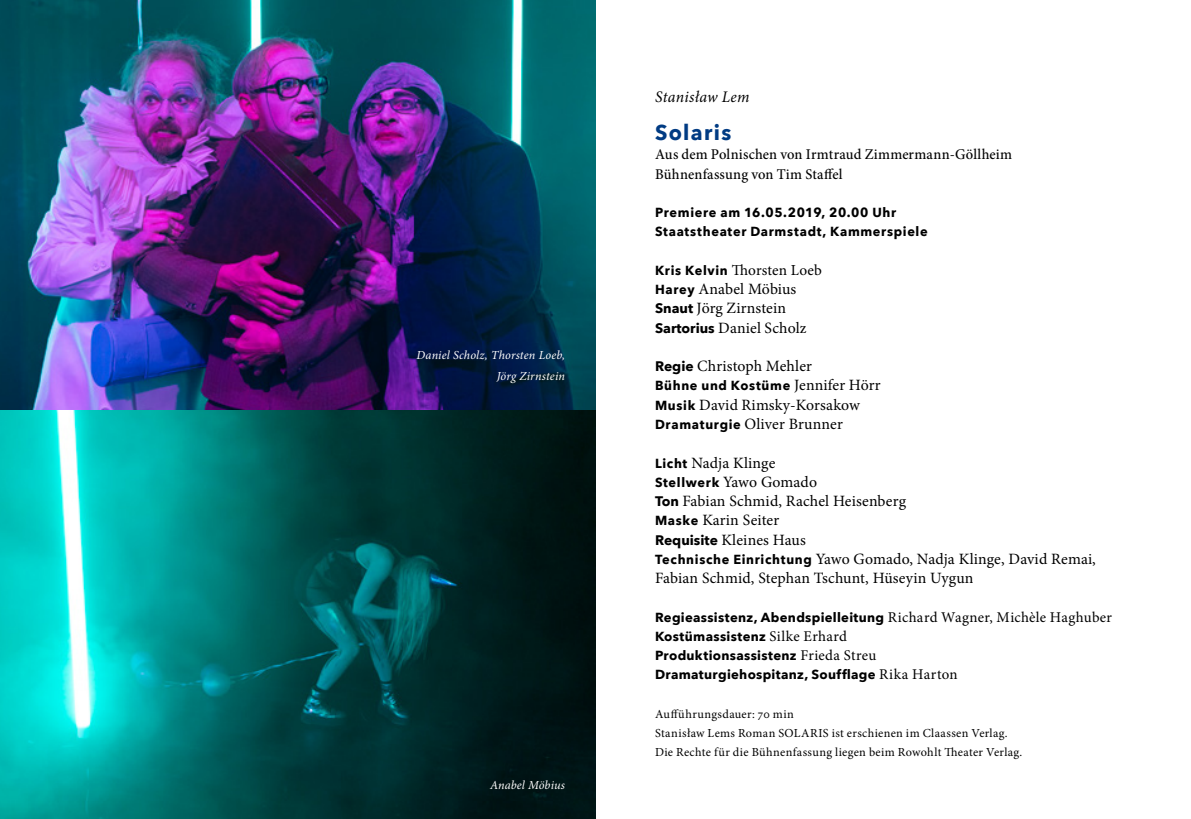
<style>
.page{position:relative;width:1191px;height:819px;background:#fff}
.page>*{position:absolute;margin:0;border:0;box-sizing:border-box;transform-origin:0 0}
.t1{font:700 21.53px "Avenir Next";color:#003b83}
.t2{font:italic 16.1px "Minion Pro";letter-spacing:.015em;color:#000}
.t3{font:15.75px/19.2px "Minion Pro";letter-spacing:.005em;color:#000}
.t4{font:15.22px "Minion Pro";letter-spacing:.005em;color:#000}
.t5{font:500 14.88px/19.2px "Minion Pro";letter-spacing:.01em;color:#000}
.t6{font:700 13.12px/19.2px "Avenir Next";letter-spacing:.03em;color:#000}
.t7{font:700 13.12px/19.2px "Avenir Next";letter-spacing:.05em;color:#000}
.t8{font:12.25px/19.2px "Minion Pro";letter-spacing:.03em;color:#000}
.t9{font:italic 12.25px/21px "Minion Pro";letter-spacing:.01em;color:#fff;text-align:right}
.s1{font-family:"Avenir Next";font-weight:700;font-size:13.12px}
.s2{font-family:"Avenir Next";font-weight:700;font-size:13.83px}
.s3{font-family:"Minion Pro";font-weight:400;font-size:15.75px}
.s4{font-family:"Minion Pro";font-weight:400;font-size:14.88px}
</style>
<div class="page">
<img style="left:0;top:0;width:595px;height:410px">
<img style="left:0;top:410px;width:595px;height:409px">
<p class="t9" style="left:416px;top:344px;width:150px">Daniel Scholz, Thorsten Loeb,<br>Jörg Zirnstein</p>
<p class="t9" style="left:490px;top:774px;width:77px">Anabel Möbius</p>
<p class="t2" style="left:655px;top:85px;width:96px">Stanisław Lem</p>
<h1 class="t1" style="left:655px;top:119px;width:78px">Solaris</h1>
<p class="t5" style="left:655px;top:145px;width:359px">Aus dem Polnischen von Irmtraud Zimmermann-Göllheim<br>Bühnenfassung von Tim Staffel</p>
<p class="t7" style="left:655px;top:203px;width:274px">Premiere am 16.05.2019, 20.00 Uhr<br>Staatstheater Darmstadt, Kammerspiele</p>
<p class="t4" style="left:655px;top:260px;width:168px"><span class="s1">Kris Kelvin</span> Thorsten Loeb</p>
<p class="t3" style="left:655px;top:279px;width:153px"><span class="s1">Harey</span> Anabel Möbius<br><span class="s2">Snaut</span> Jörg Zirnstein<br><span class="s2">Sartorius</span> Daniel Scholz</p>
<p class="t3" style="left:655px;top:356px;width:158px"><span class="s2">Regie</span> Christoph Mehler</p>
<p class="t7" style="left:655px;top:376px;width:227px">Bühne und Kostüme <span class="s3">Jennifer Hörr</span></p>
<p class="t3" style="left:655px;top:395px;width:206px"><span class="s1">Musik</span> David Rimsky-Korsakow<br><span class="s1">Dramaturgie</span> Oliver Brunner</p>
<p class="t3" style="left:655px;top:453px;width:442px"><span class="s1">Licht</span> Nadja Klinge<br><span class="s1">Stellwerk</span> Yawo Gomado<br><span class="s2">Ton</span> Fabian Schmid, Rachel Heisenberg<br><span class="s1">Maske</span> Karin Seiter<br><span class="s2">Requisite</span> Kleines Haus<br><span class="s1">Technische Einrichtung</span> Yawo Gomado, Nadja Klinge, David Remai, Fabian Schmid, Stephan Tschunt, Hüseyin Uygun</p>
<p class="t6" style="left:655px;top:607px;width:458px">Regieassistenz, Abendspielleitung <span class="s4">Richard Wagner, Michèle Haghuber </span>Kostümassistenz <span class="s4">Silke Erhard<br></span>Produktionsassistenz <span class="s4">Frieda Streu<br></span>Dramaturgiehospitanz, Soufflage <span class="s4">Rika Harton</span></p>
<p class="t8" style="left:655px;top:704px;width:369px">Aufführungsdauer: 70 min<br>Stanisław Lems Roman SOLARIS ist erschienen im Claassen Verlag.<br>Die Rechte für die Bühnenfassung liegen beim Rowohlt Theater Verlag.</p>
</div>
